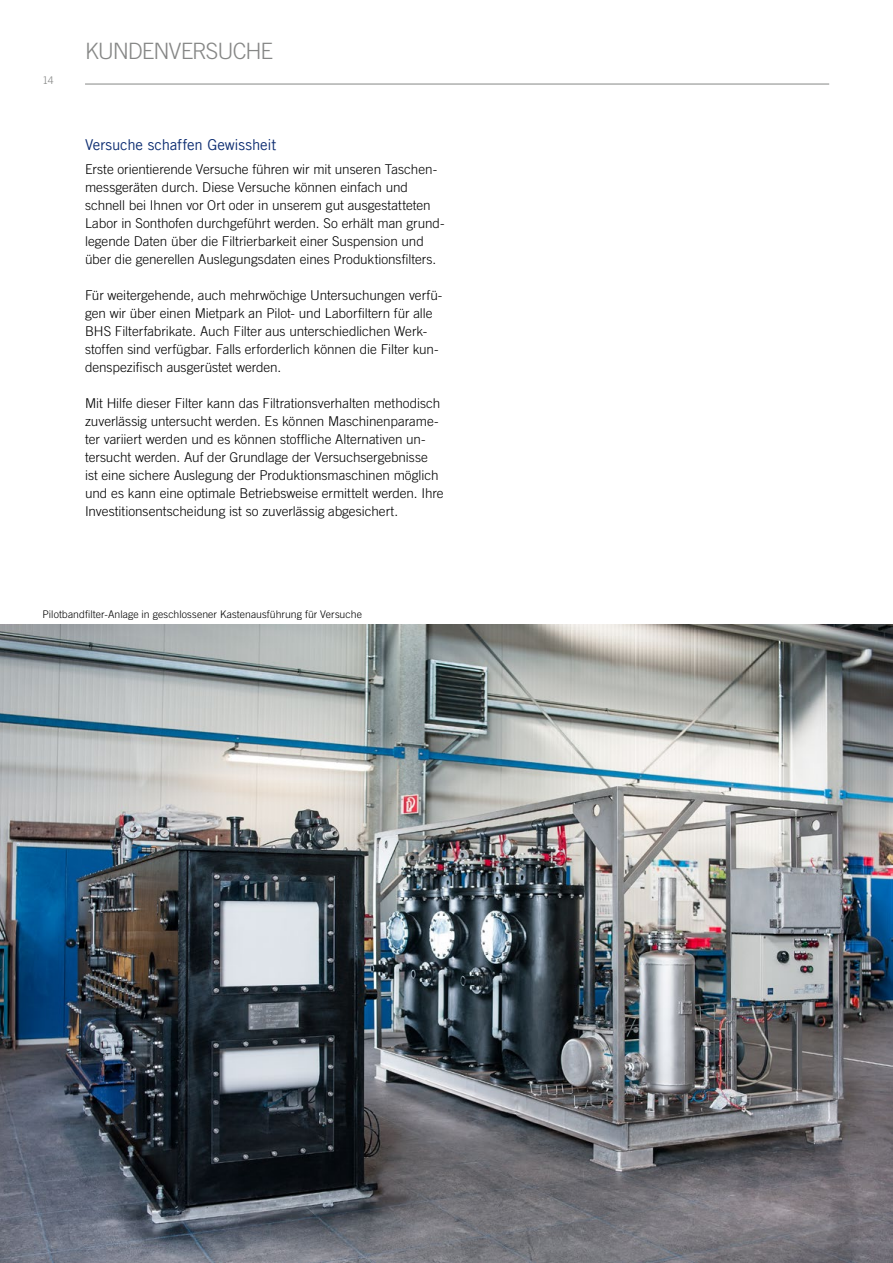
<style>
.page{position:relative;width:893px;height:1263px;background:#fff}
.page>*{position:absolute;margin:0;border:0;box-sizing:border-box;transform-origin:0 0}
.t1{font:300 22.5px "Trade Gothic LT Com";letter-spacing:-.05em;color:#868786}
.t2{font:15px "Trade Gothic LT Com";letter-spacing:-.01em;color:#0e2e72}
.t3{font:300 13.5px/18px "Trade Gothic LT Com";letter-spacing:-.005em;color:#000}
.t4{font:300 10.5px "Trade Gothic LT Com";letter-spacing:.005em;color:#000}
.t5{font:300 10.5px "Trade Gothic LT Com";color:#868786}
</style>
<div class="page">
<img style="left:0;top:624px;width:893px;height:639px">
<hr style="left:85px;top:84px;width:744px;height:1px;background:#868786">
<p class="t5" style="left:43px;top:74px;width:13px">14</p>
<h1 class="t1" style="left:85px;top:37px;width:189px">KUNDENVERSUCHE</h1>
<p class="t2" style="left:85px;top:136px;width:193px">Versuche schaffen Gewissheit</p>
<p class="t3" style="left:85px;top:160px;width:361px">Erste orientierende Versuche führen wir mit unseren Taschen&shy;messgeräten durch. Diese Versuche können einfach und schnell bei Ihnen vor Ort oder in unserem gut ausgestatteten Labor in Sonthofen durchgeführt werden. So erhält man grund&shy;legende Daten über die Filtrierbarkeit einer Suspension und über die generellen Auslegungsdaten eines Produktionsfilters.</p>
<p class="t3" style="left:85px;top:286px;width:359px">Für weitergehende, auch mehrwöchige Untersuchungen verfü&shy;gen wir über einen Mietpark an Pilot- und Laborfiltern für alle BHS Filterfabrikate. Auch Filter aus unterschiedlichen Werk&shy;stoffen sind verfügbar. Falls erforderlich können die Filter kun&shy;denspezifisch ausgerüstet werden.</p>
<p class="t3" style="left:85px;top:394px;width:360px">Mit Hilfe dieser Filter kann das Filtrationsverhalten methodisch zuverlässig untersucht werden. Es können Maschinenparame&shy;ter variiert werden und es können stoffliche Alternativen un&shy;tersucht werden. Auf der Grundlage der Versuchsergebnisse ist eine sichere Auslegung der Produktionsmaschinen möglich und es kann eine optimale Betriebsweise ermittelt werden. Ihre Investitionsentscheidung ist so zuverlässig abgesichert.</p>
<p class="t4" style="left:43px;top:608px;width:321px">Pilotbandfilter-Anlage in geschlossener Kastenausführung für Versuche</p>
</div>
